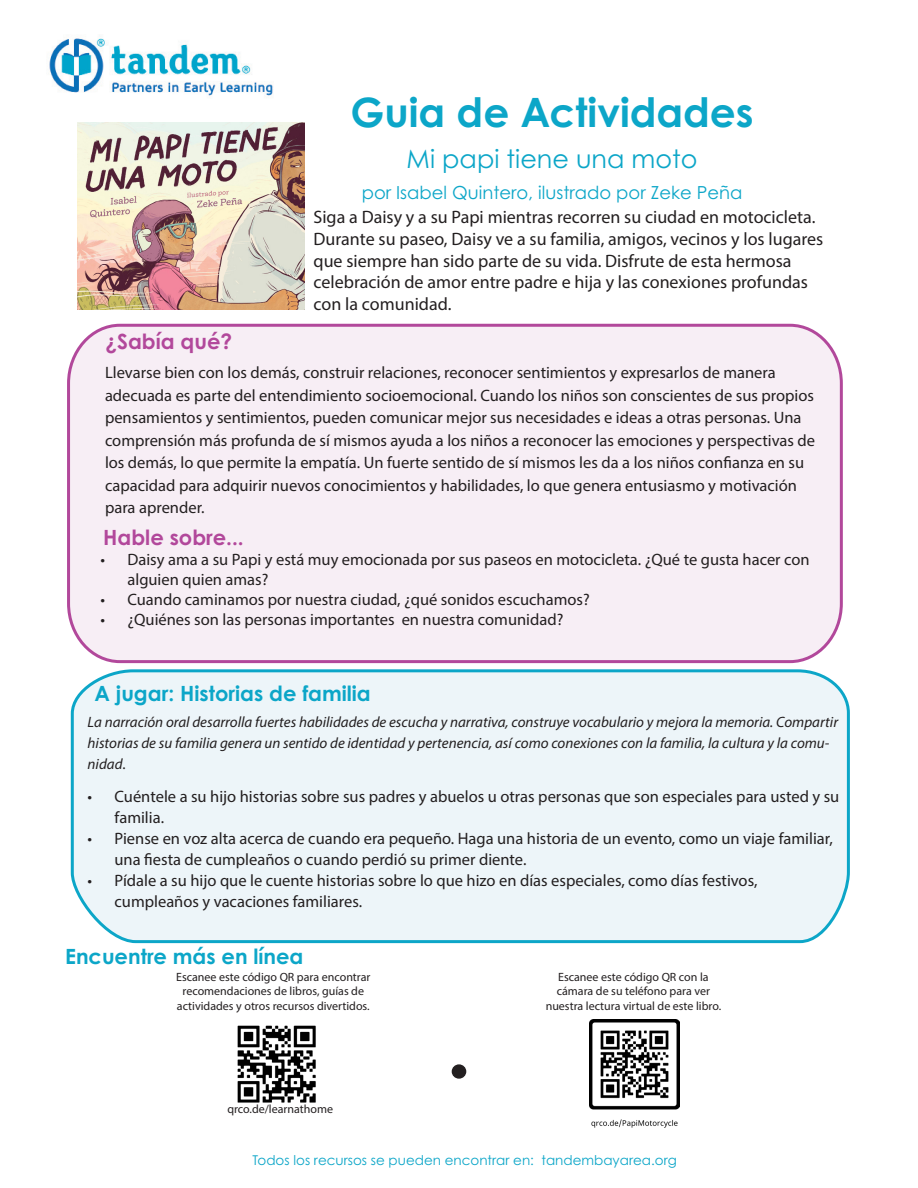
<style>
.page{position:relative;width:918px;height:1188px;background:#fff}
.page>*{position:absolute;margin:0;border:0;box-sizing:border-box;transform-origin:0 0}
.t1{font:700 40.5px "Century Gothic Pro";color:#0ca6c8}
.t2{font:25.5px "Century Gothic Pro";color:#0ca6c8}
.t3{font:700 21px "Century Gothic Pro";color:#0ca6c8}
.t4{font:700 21px "Century Gothic Pro";color:#b2489b}
.t5{font:18px/21.6px "Myriad Pro";color:#231f20}
.t6{font:18px "Century Gothic Pro";color:#0ca6c8}
.t7{font:16.5px/22.5px "Myriad Pro";color:#231f20}
.t8{font:italic 15px/21px "Myriad Pro";color:#231f20}
.t9{font:13.5px "Century Gothic Pro";color:#0ca6c8}
.t10{font:12px/14.4px "Myriad Pro";color:#231f20;text-align:center}
.s1{font-style:normal}
</style>
<div class="page">
<img style="left:49px;top:38px;width:224px;height:58px">
<img style="left:78px;top:123px;width:226px;height:186px">
<div style="left:67px;top:323px;width:776px;height:341px;background:#f7eef5"></div>
<div style="left:70px;top:669px;width:780px;height:275px;background:#edf5f9"></div>
<img style="left:237px;top:1025px;width:79px;height:78px">
<img style="left:589px;top:1020px;width:90px;height:108px">
<div style="left:452px;top:1065px;width:14px;height:13px;background:#231f20;border-radius:50%"></div>
<div style="left:452px;top:1064px;width:14px;height:15px;border:2px solid #231f20;border-radius:50%"></div>
<p class="t1" style="left:351px;top:87px;width:405px">Guia de Actividades</p>
<p class="t2" style="left:407px;top:143px;width:292px">Mi papi tiene una moto</p>
<p class="t6" style="left:362px;top:181px;width:382px">por Isabel Quintero, ilustrado por Zeke Peña</p>
<p class="t5" style="left:314px;top:206px;width:511px">Siga a Daisy y a su Papi mientras recorren su ciudad en motocicleta.<br>Durante su paseo, Daisy ve a su familia, amigos, vecinos y los lugares que siempre han sido parte de su vida. Disfrute de esta hermosa celebración de amor entre padre e hija y las conexiones profundas con la comunidad.</p>
<p class="t4" style="left:105px;top:329px;width:128px">¿Sabía qué?</p>
<p class="t7" style="left:105px;top:361px;width:712px">Llevarse bien con los demás, construir relaciones, reconocer sentimientos y expresarlos de manera adecuada es parte del entendimiento socioemocional. Cuando los niños son conscientes de sus propios pensamientos y sentimientos, pueden comunicar mejor sus necesidades e ideas a otras personas. Una comprensión más profunda de sí mismos ayuda a los niños a reconocer las emociones y perspectivas de los demás, lo que permite la empatía. Un fuerte sentido de sí mismos les da a los niños confianza en su capacidad para adquirir nuevos conocimientos y habilidades, lo que genera entusiasmo y motivación para aprender.</p>
<p class="t4" style="left:103px;top:524px;width:142px">Hable sobre...</p>
<p class="t7" style="left:128px;top:550px;width:684px;line-height:19.8px;text-indent:-27px">• Daisy ama a su Papi y está muy emocionada por sus paseos en motocicleta. ¿Qué te gusta hacer con alguien quien amas?</p>
<p class="t7" style="left:100px;top:588px;width:491px">• Cuando caminamos por nuestra ciudad, ¿qué sonidos escuchamos?</p>
<p class="t7" style="left:100px;top:608px;width:464px">• ¿Quiénes son las personas importantes en nuestra comunidad?</p>
<p class="t3" style="left:94px;top:681px;width:278px">A jugar: Historias de familia</p>
<p class="t8" style="left:88px;top:711px;width:752px">La narración oral desarrolla fuertes habilidades de escucha y narrativa, construye vocabulario y mejora la memoria. Compartir historias de su familia genera un sentido de identidad y pertenencia, así como conexiones con la familia, la cultura y la comu&shy;nidad<span class="s1">.</span></p>
<p class="t7" style="left:115px;top:785px;width:726px;line-height:21px;text-indent:-27px">• Cuéntele a su hijo historias sobre sus padres y abuelos u otras personas que son especiales para usted y su familia.</p>
<p class="t7" style="left:115px;top:827px;width:720px;line-height:21px;text-indent:-27px">• Piense en voz alta acerca de cuando era pequeño. Haga una historia de un evento, como un viaje familiar, una fiesta de cumpleaños o cuando perdió su primer diente.</p>
<p class="t7" style="left:115px;top:869px;width:644px;line-height:21px;text-indent:-27px">• Pídale a su hijo que le cuente historias sobre lo que hizo en días especiales, como días festivos, cumpleaños y vacaciones familiares.</p>
<p class="t3" style="left:65px;top:944px;width:240px">Encuentre más en línea</p>
<p class="t10" style="left:176px;top:969px;width:196px">Escanee este código QR para encontrar recomendaciones de libros, guías de actividades y otros recursos divertidos.</p>
<p class="t10" style="left:227px;top:1101px;width:107px">qrco.de/learnathome</p>
<p class="t10" style="left:546px;top:969px;width:177px">Escanee este código QR con la cámara de su teléfono para ver nuestra lectura virtual de este libro.</p>
<p class="t9" style="left:252px;top:1152px;width:426px">Todos los recursos se pueden encontrar en: tandembayarea.org</p>
</div>
